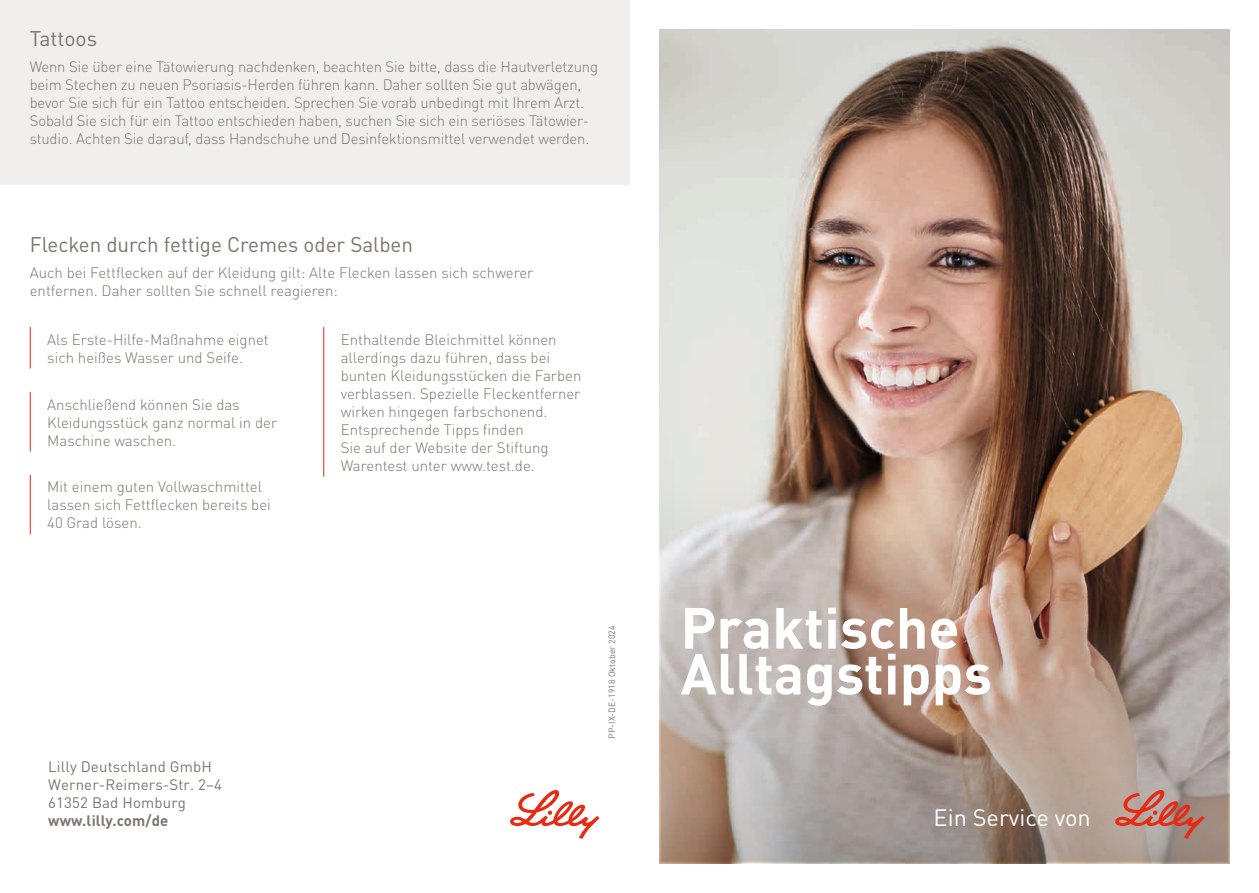
<style>
.page{position:relative;width:1259px;height:893px;background:#fff}
.page>*{position:absolute;margin:0;border:0;box-sizing:border-box;transform-origin:0 0}
.t1{font:700 57px/45.9px "DIN Pro";color:#fff}
.t2{font:23.55px "DIN Pro";color:#fff}
.t3{font:21px "DIN Pro";color:#7f746d}
.t4{font:300 15px/18px "DIN Pro";letter-spacing:-.005em;color:#7f746d}
.t5{font:15px/18px "DIN Pro";letter-spacing:.01em;color:#7f746d}
.t6{font:700 15px "DIN Pro";letter-spacing:.01em;color:#7f746d}
.t7{font:9px "DIN Pro";letter-spacing:.01em;color:#7f746d;scale:.96 1}
</style>
<div class="page">
<div style="left:0;top:0;width:629px;height:185px;background:#f1efed"></div>
<hr style="left:30px;top:327px;width:1px;height:42px;background:#e62a14">
<hr style="left:30px;top:392px;width:1px;height:59px;background:#e62a14">
<hr style="left:30px;top:475px;width:1px;height:59px;background:#e62a14">
<hr style="left:323px;top:327px;width:1px;height:150px;background:#e62a14">
<img style="left:659px;top:30px;width:570px;height:448px">
<svg style="left:659px;top:478px;width:570px;height:385px;background:#b19d92"></svg>
<svg style="left:1115px;top:790px;width:89px;height:49px;background:#b98075"></svg>
<svg style="left:510px;top:790px;width:89px;height:49px"></svg>
<h3 class="t3" style="left:30px;top:22px;width:69px">Tattoos</h3>
<p class="t4" style="left:30px;top:57px;width:570px">Wenn Sie über eine Tätowierung nachdenken, beachten Sie bitte, dass die Hautverletzung beim Stechen zu neuen Psoriasis-Herden führen kann. Daher sollten Sie gut abwägen, bevor Sie sich für ein Tattoo entscheiden. Sprechen Sie vorab unbedingt mit Ihrem Arzt.<br>Sobald Sie sich für ein Tattoo entschieden haben, suchen Sie sich ein seriöses Tätowier&shy;studio. Achten Sie darauf, dass Handschuhe und Desinfektionsmittel verwendet werden.</p>
<h3 class="t3" style="left:30px;top:227px;width:385px">Flecken durch fettige Cremes oder Salben</h3>
<p class="t4" style="left:30px;top:262px;width:505px">Auch bei Fettflecken auf der Kleidung gilt: Alte Flecken lassen sich schwerer entfernen. Daher sollten Sie schnell reagieren:</p>
<p class="t4" style="left:47px;top:329px;width:223px">Als Erste-Hilfe-Maßnahme eignet sich heißes Wasser und Seife.</p>
<p class="t4" style="left:47px;top:394px;width:231px">Anschließend können Sie das<br>Kleidungsstück ganz normal in der<br>Maschine waschen.</p>
<p class="t4" style="left:47px;top:477px;width:225px">Mit einem guten Vollwaschmittel lassen sich Fettflecken bereits bei<br>40 Grad lösen.</p>
<p class="t4" style="left:341px;top:329px;width:242px">Enthaltende Bleichmittel können allerdings dazu führen, dass bei bunten Kleidungsstücken die Farben verblassen. Spezielle Fleckentferner wirken hingegen farbschonend.<br>Entsprechende Tipps finden<br>Sie auf der Website der Stiftung Warentest unter www.test.de.</p>
<p class="t5" style="left:48px;top:756px;width:175px">Lilly Deutschland GmbH<br>Werner-Reimers-Str. 2–4<br>61352 Bad Homburg</p>
<p class="t6" style="left:48px;top:808px;width:122px">www.lilly.com/de</p>
<p class="t7" style="left:605px;top:739px;width:119px;rotate:-90deg">PP-IX-DE-1918 Oktober 2024</p>
<h1 class="t1" style="left:680px;top:598px;width:313px">Praktische<br>Alltagstipps</h1>
<h2 class="t2" style="left:933px;top:799px;width:159px">Ein Service von</h2>
</div>
